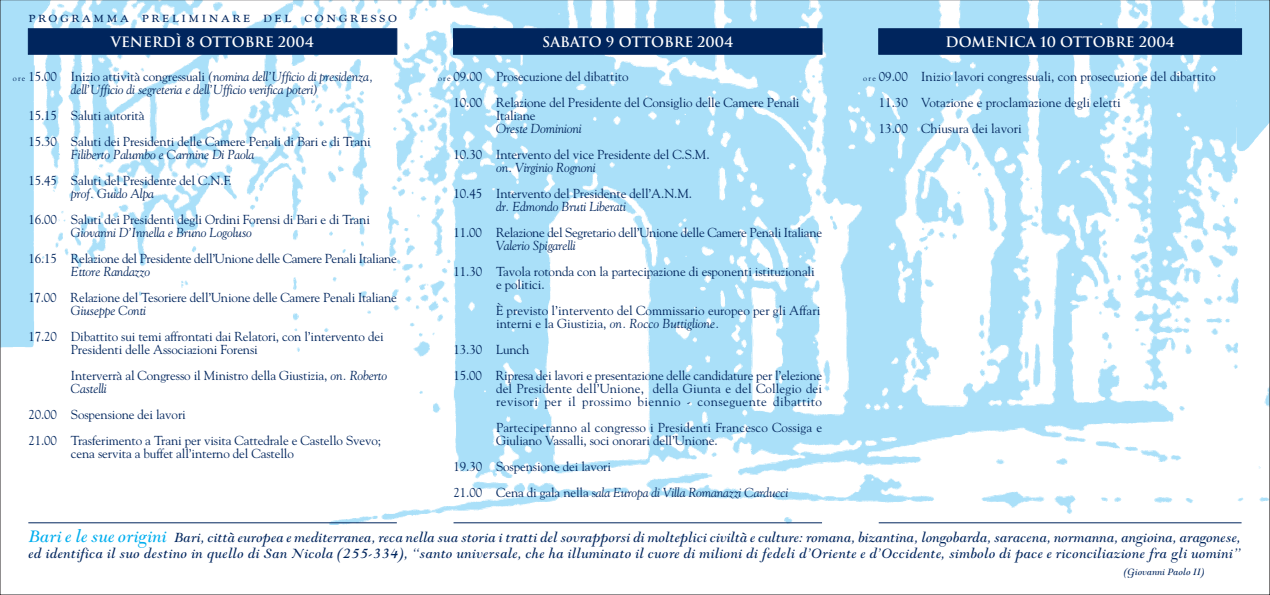
<style>
.page{position:relative;width:1270px;height:595px;background:#fff}
.page>*{position:absolute;margin:0;border:0;box-sizing:border-box;transform-origin:0 0}
.t1{font:italic 16px/16px "Goudy Modern";letter-spacing:.01em;color:#00255d}
.t2{font:16px "Goudy SC";letter-spacing:.16em;color:#00255d}
.t3{font:700 14px "Trajan";color:#fff}
.t4{font:13px/26px "Goudy";letter-spacing:-.01em;color:#00255d}
.t5{font:italic 13px/13px "Goudy";letter-spacing:-.01em;color:#00255d}
.t6{font:13px/13px "Goudy";letter-spacing:.035em;color:#00255d}
.t7{font:italic 11px "Goudy Modern";color:#00255d}
.t8{font:8px "Goudy";letter-spacing:.15em;color:#00255d}
.s1{font-style:normal}
.s2{font-style:italic}
.s3{font-size:20px;color:#00aeef}
</style>
<div class="page">
<img style="left:2px;top:2px;width:1266px;height:523px">
<div style="left:28px;top:28px;width:369px;height:27px;background:#00255d;border:1px solid #00255d"></div>
<div style="left:453px;top:28px;width:370px;height:27px;background:#00255d;border:1px solid #00255d"></div>
<div style="left:878px;top:28px;width:364px;height:27px;background:#00255d;border:1px solid #00255d"></div>
<hr style="left:454px;top:522px;width:368px;height:1px;background:#00255d">
<hr style="left:879px;top:522px;width:363px;height:1px;background:#00255d">
<hr style="left:28px;top:522px;width:369px;height:1px;background:#00255d">
<p class="t2" style="left:28px;top:10px;width:370px">programma preliminare del congresso</p>
<p class="t3" style="left:111px;top:34px;width:205px">VENERDÌ 8 OTTOBRE 2004</p>
<p class="t3" style="left:542px;top:34px;width:193px">SABATO 9 OTTOBRE 2004</p>
<p class="t3" style="left:946px;top:34px;width:231px">DOMENICA 10 OTTOBRE 2004</p>
<p class="t5" style="left:71px;top:71px;width:304px;text-indent:-43px"><span class="s1">15.00 Inizio attività congressuali</span> (nomina dell’Ufficio di presidenza, dell’Ufficio di segreteria e dell’Ufficio verifica poteri)</p>
<p class="t4" style="left:28px;top:103px;width:344px">15.15 Saluti autorità<br>15.30 Saluti dei Presidenti delle Camere Penali di Bari e di Trani</p>
<p class="t5" style="left:71px;top:149px;width:185px">Filiberto Palumbo e Carmine Di Paola</p>
<p class="t4" style="left:28px;top:168px;width:205px">15.45 Saluti del Presidente del C.N.F.</p>
<p class="t5" style="left:71px;top:188px;width:85px">prof. Guido Alpa</p>
<p class="t4" style="left:28px;top:207px;width:343px">16.00 Saluti dei Presidenti degli Ordini Forensi di Bari e di Trani</p>
<p class="t5" style="left:71px;top:227px;width:183px">Giovanni D’Innella e Bruno Logoluso</p>
<p class="t4" style="left:28px;top:246px;width:370px">16.15 Relazione del Presidente dell’Unione delle Camere Penali Italiane</p>
<p class="t5" style="left:71px;top:266px;width:81px">Ettore Randazzo</p>
<p class="t4" style="left:28px;top:285px;width:370px">17.00 Relazione del Tesoriere dell’Unione delle Camere Penali Italiane</p>
<p class="t5" style="left:71px;top:305px;width:77px">Giuseppe Conti</p>
<p class="t4" style="left:71px;top:331px;width:314px;line-height:13px;text-indent:-43px">17.20 Dibattito sui temi affrontati dai Relatori, con l’intervento dei<br>Presidenti delle Associazioni Forensi</p>
<p class="t4" style="left:71px;top:370px;width:318px;line-height:13px">Interverrà al Congresso il Ministro della Giustizia, <span class="s2">on. Roberto<br>Castelli</span></p>
<p class="t4" style="left:28px;top:402px;width:354px">20.00 Sospensione dei lavori<br>21.00 Trasferimento a Trani per visita Cattedrale e Castello Svevo;</p>
<p class="t4" style="left:71px;top:441px;width:225px">cena servita a buffet all’interno del Castello</p>
<p class="t8" style="left:13px;top:75px;width:14px">ore</p>
<p class="t4" style="left:454px;top:64px;width:347px">09.00 Prosecuzione del dibattito<br>10.00 Relazione del Presidente del Consiglio delle Camere Penali</p>
<p class="t4" style="left:496px;top:103px;width:41px">Italiane</p>
<p class="t5" style="left:496px;top:123px;width:87px">Oreste Dominioni</p>
<p class="t4" style="left:454px;top:142px;width:258px">10.30 Intervento del vice Presidente del C.S.M.</p>
<p class="t5" style="left:496px;top:162px;width:101px">on. Virginio Rognoni</p>
<p class="t4" style="left:454px;top:181px;width:240px">10.45 Intervento del Presidente dell’A.N.M.</p>
<p class="t5" style="left:496px;top:201px;width:131px">dr. Edmondo Bruti Liberati</p>
<p class="t4" style="left:454px;top:220px;width:370px">11.00 Relazione del Segretario dell’Unione delle Camere Penali Italiane</p>
<p class="t5" style="left:496px;top:240px;width:81px">Valerio Spigarelli</p>
<p class="t4" style="left:496px;top:266px;width:320px;line-height:13px;text-indent:-43px">11.30 Tavola rotonda con la partecipazione di esponenti istituzionali e politici.</p>
<p class="t4" style="left:496px;top:305px;width:326px;line-height:13px">È previsto l’intervento del Commissario europeo per gli Affari interni e la Giustizia, <span class="s2">on. Rocco Buttiglione.</span></p>
<p class="t4" style="left:454px;top:337px;width:370px">13.30 Lunch<br>15.00 Ripresa dei lavori e presentazione delle candidature per l’elezione</p>
<p class="t6" style="left:496px;top:383px;width:328px">del Presidente dell’Unione, della Giunta e del Collegio dei revisori per il prossimo biennio - conseguente dibattito</p>
<p class="t4" style="left:496px;top:422px;width:328px;line-height:13px">Parteciperanno al congresso i Presidenti Francesco Cossiga e<br>Giuliano Vassalli, soci onorari dell’Unione.</p>
<p class="t4" style="left:454px;top:454px;width:336px">19.30 Sospensione dei lavori<br>21.00 Cena di gala nella s<span class="s2">ala Europa di Villa Romanazzi Carducci</span></p>
<p class="t4" style="left:879px;top:64px;width:338px">09.00 Inizio lavori congressuali, con prosecuzione del dibattito<br>11.30 Votazione e proclamazione degli eletti<br>13.00 Chiusura dei lavori</p>
<p class="t8" style="left:438px;top:75px;width:14px">ore</p>
<p class="t8" style="left:863px;top:75px;width:14px">ore</p>
<p class="t1" style="left:28px;top:531px;width:1214px"><span class="s3">Bari e le sue origini</span> Bari, città europea e mediterranea, reca nella sua storia i tratti del sovrapporsi di molteplici civiltà e culture: romana, bizantina, longobarda, saracena, normanna, angioina, aragonese, ed identifica il suo destino in quello di San Nicola (255-334), “santo universale, che ha illuminato il cuore di milioni di fedeli d’Oriente e d’Occidente, simbolo di pace e riconciliazione fra gli uomini”</p>
<p class="t7" style="left:1124px;top:568px;width:82px">(Giovanni Paolo II)</p>
</div>
